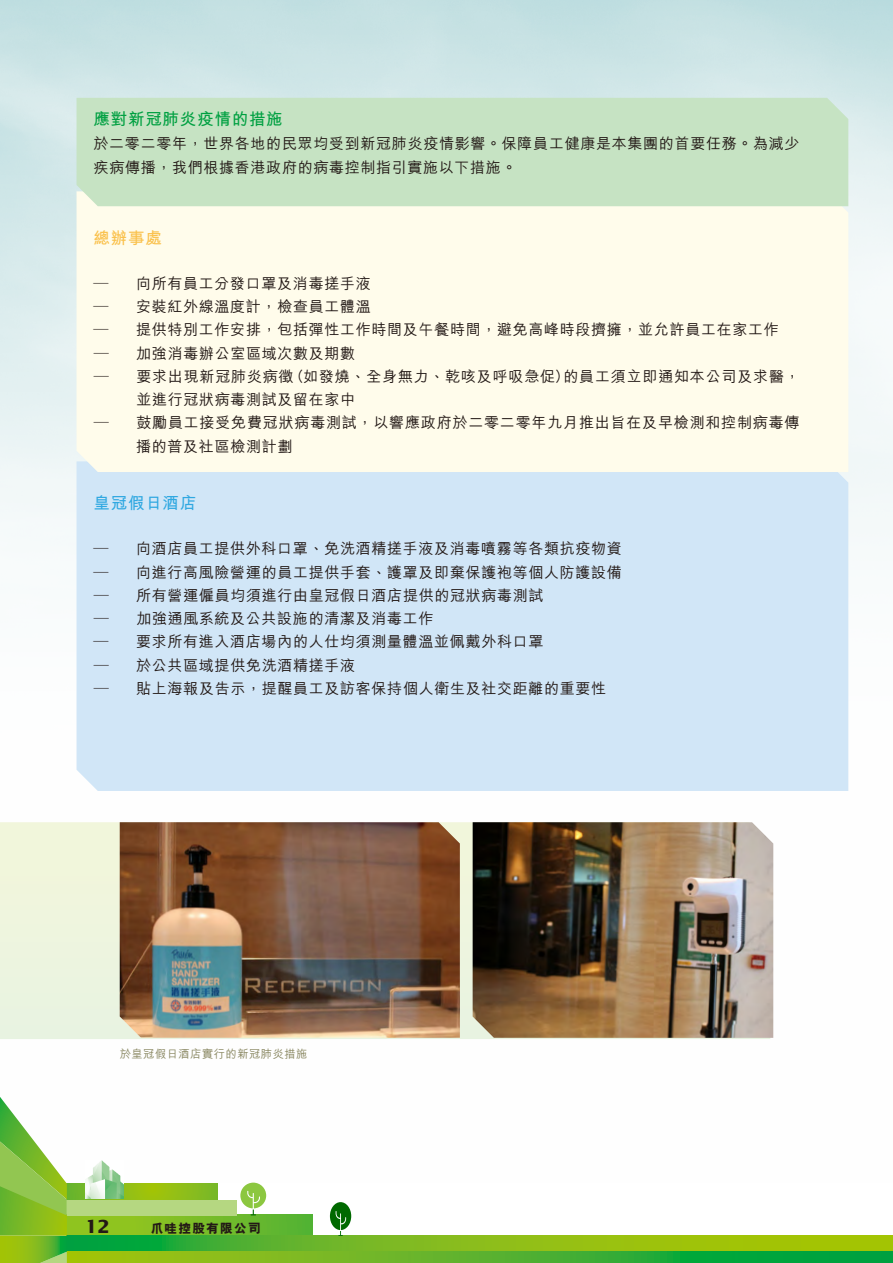
<style>
.page{position:relative;width:893px;height:1263px;background:#fff}
.page>*{position:absolute;margin:0;border:0;box-sizing:border-box;transform-origin:0 0}
.t1{font:700 18px "Lucida Sans Std";color:#231916}
.t2{font:700 16.5px "M Hei HK";letter-spacing:.045em;color:#00a041}
.t3{font:700 16.5px "M Hei HK";letter-spacing:.045em;color:#30a8e1}
.t4{font:700 16.5px "M Hei HK";color:#fac14c}
.t5{font:500 15px/23.2px "M Hei HK";letter-spacing:.045em;color:#231916}
.t6{font:800 12.75px "M Hei HK";letter-spacing:.09em;color:#231916}
.t7{font:500 11.25px "M Hei HK";letter-spacing:.045em;color:#86845d}
</style>
<div class="page">
<div style="left:67px;top:1215px;width:246px;height:21px;background:linear-gradient(to right,#9cc71b,#57b333)"></div>
<svg style="left:67px;top:1236px;width:826px;height:15px;background:#74b91d"></svg>
<svg style="left:67px;top:1251px;width:826px;height:12px;background:#50b12b"></svg>
<svg style="left:67px;top:1183px;width:151px;height:16px;background:#8abd19"></svg>
<div style="left:67px;top:1199px;width:169px;height:16px;background:#b5d781"></div>
<svg style="left:0;top:1097px;width:67px;height:166px"></svg>
<svg style="left:240px;top:1182px;width:26px;height:33px"></svg>
<svg style="left:330px;top:1202px;width:21px;height:34px"></svg>
<img style="left:85px;top:1160px;width:39px;height:39px">
<div style="left:0;top:822px;width:770px;height:217px;background:#eef5de"></div>
<img style="left:120px;top:822px;width:340px;height:216px">
<img style="left:473px;top:822px;width:300px;height:216px">
<div style="left:77px;top:472px;width:771px;height:319px;background:#d1e6f7"></div>
<div style="left:77px;top:206px;width:771px;height:266px;background:#fffceb"></div>
<div style="left:77px;top:98px;width:771px;height:108px;background:#c6e3c3"></div>
<p class="t2" style="left:94px;top:107px;width:191px">應對新冠肺炎疫情的措施</p>
<p class="t5" style="left:94px;top:131px;width:707px">於二零二零年，世界各地的民眾均受到新冠肺炎疫情影響。保障員工健康是本集團的首要任務。為減少疾病傳播，我們根據香港政府的病毒控制指引實施以下措施。</p>
<p class="t4" style="left:94px;top:226px;width:70px">總辦事處</p>
<p class="t5" style="left:94px;top:270px;width:279px">— 向所有員工分發口罩及消毒搓手液</p>
<p class="t5" style="left:94px;top:294px;width:279px">— 安裝紅外線溫度計，檢查員工體溫</p>
<p class="t5" style="left:94px;top:317px;width:687px">— 提供特別工作安排，包括彈性工作時間及午餐時間，避免高峰時段擠擁，並允許員工在家工作</p>
<p class="t5" style="left:94px;top:340px;width:263px">— 加強消毒辦公室區域次數及期數</p>
<p class="t5" style="left:136px;top:363px;width:665px;text-indent:-43px">— 要求出現新冠肺炎病徵（如發燒、全身無力、乾咳及呼吸急促）的員工須立即通知本公司及求醫，並進行冠狀病毒測試及留在家中</p>
<p class="t5" style="left:136px;top:410px;width:665px;text-indent:-42px">— 鼓勵員工接受免費冠狀病毒測試，以響應政府於二零二零年九月推出旨在及早檢測和控制病毒傳播的普及社區檢測計劃</p>
<p class="t3" style="left:94px;top:491px;width:104px">皇冠假日酒店</p>
<p class="t5" style="left:94px;top:536px;width:530px">— 向酒店員工提供外科口罩、免洗酒精搓手液及消毒噴霧等各類抗疫物資</p>
<p class="t5" style="left:94px;top:559px;width:530px">— 向進行高風險營運的員工提供手套、護罩及即棄保護袍等個人防護設備</p>
<p class="t5" style="left:94px;top:582px;width:451px">— 所有營運僱員均須進行由皇冠假日酒店提供的冠狀病毒測試</p>
<p class="t5" style="left:94px;top:606px;width:341px">— 加強通風系統及公共設施的清潔及消毒工作</p>
<p class="t5" style="left:94px;top:629px;width:451px">— 要求所有進入酒店場內的人仕均須測量體溫並佩戴外科口罩</p>
<p class="t5" style="left:94px;top:652px;width:263px">— 於公共區域提供免洗酒精搓手液</p>
<p class="t5" style="left:94px;top:675px;width:514px">— 貼上海報及告示，提醒員工及訪客保持個人衛生及社交距離的重要性</p>
<p class="t7" style="left:120px;top:1046px;width:189px">於皇冠假日酒店實行的新冠肺炎措施</p>
<p class="t1" style="left:85px;top:1216px;width:26px">12</p>
<p class="t6" style="left:151px;top:1222px;width:112px">爪哇控股有限公司</p>
</div>
